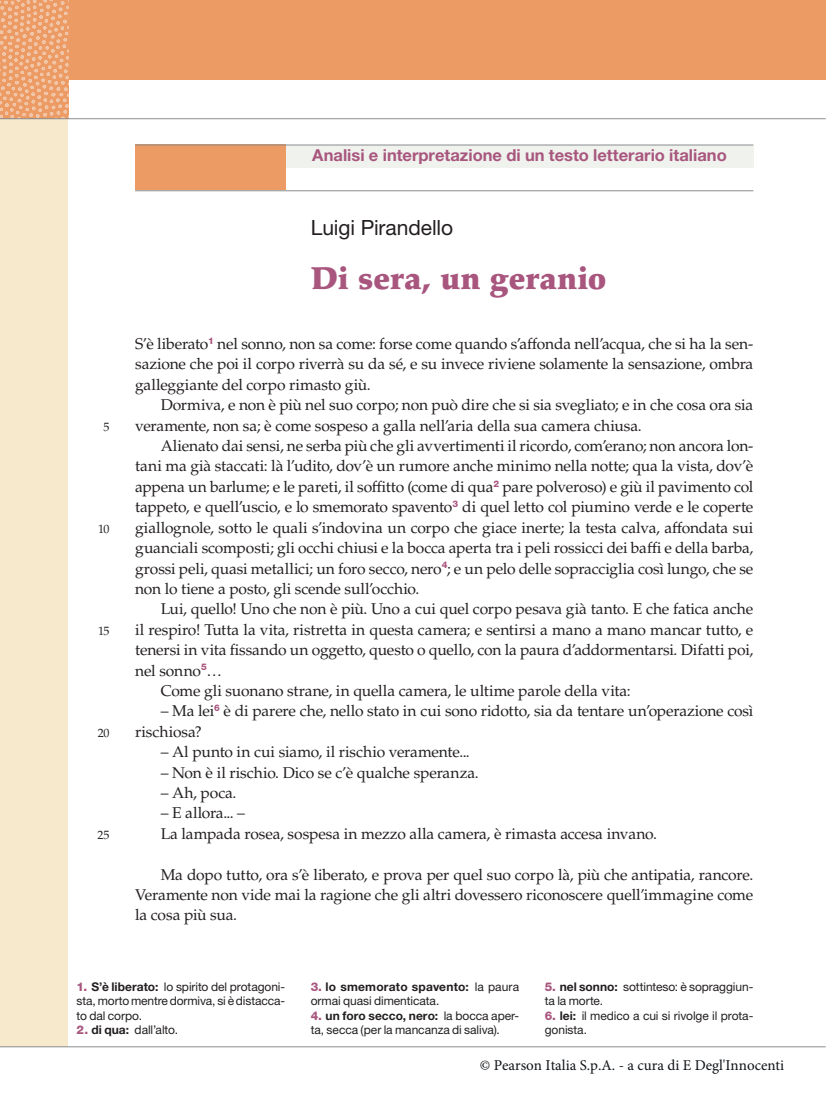
<style>
.page{position:relative;width:830px;height:1106px;background:#fff}
.page>*{position:absolute;margin:0;border:0;box-sizing:border-box;transform-origin:0 0}
.t1{font:900 31.5px "Palatino LT Pro";letter-spacing:.005em;color:#a8567e}
.t2{font:21px "Helvetica Neue LT Std";letter-spacing:-.005em;color:#231f20}
.t3{font:700 16.5px "Helvetica Neue LT Std";color:#a8567e}
.t4{font:15.6px/20.4px "Palatino LT Pro";letter-spacing:-.01em;color:#231f20;text-align:justify}
.t5{font:15px "Minion Pro";color:#0f1317}
.t6{font:12px/14.1px "Helvetica Neue LT Std";letter-spacing:-.005em;color:#231f20}
.t7{font:12px "Palatino LT Pro";letter-spacing:-.03em;color:#231f20}
.s1{font-weight:800;color:#a8567e}
.s2{font-weight:700}
</style>
<div class="page">
<div style="left:0;top:119px;width:68px;height:927px;background:#f7e9cb"></div>
<div style="left:68px;top:0;width:757px;height:80px;background:#ed9b65"></div>
<svg style="left:0;top:0;width:69px;height:118px;background:#eda778"></svg>
<hr style="left:0;top:118px;width:825px;height:1px;background:#8a8c8f">
<hr style="left:0;top:1046px;width:825px;height:1px;background:#8a8c8f">
<div style="left:136px;top:145px;width:617px;height:23px;background:#eff2ed"></div>
<div style="left:135px;top:144px;width:150px;height:45px;background:#ed9b65"></div>
<hr style="left:135px;top:190px;width:618px;height:1px;background:#8a8c8f">
<hr style="left:135px;top:145px;width:618px;height:1px;background:#8a8c8f">
<p class="t3" style="left:312px;top:145px;width:416px">Analisi e interpretazione di un testo letterario italiano</p>
<p class="t7" style="left:103px;top:419px;width:7px">5</p>
<p class="t7" style="left:98px;top:521px;width:13px">10</p>
<p class="t7" style="left:98px;top:623px;width:13px">15</p>
<p class="t7" style="left:98px;top:725px;width:13px">20</p>
<p class="t7" style="left:98px;top:827px;width:13px">25</p>
<h2 class="t2" style="left:310px;top:215px;width:144px">Luigi Pirandello</h2>
<h1 class="t1" style="left:310px;top:258px;width:297px">Di sera, un geranio</h1>
<p class="t4" style="left:135px;top:334px;width:619px">S’è liberato<sup>1</sup> nel sonno, non sa come: forse come quando s’affonda nell’acqua, che si ha la sen&shy;sazione che poi il corpo riverrà su da sé, e su invece riviene solamente la sensazione, ombra galleggiante del corpo rimasto giù.</p>
<p class="t4" style="left:135px;top:395px;width:619px;text-indent:26px">Dormiva, e non è più nel suo corpo; non può dire che si sia svegliato; e in che cosa ora sia veramente, non sa; è come sospeso a galla nell’aria della sua camera chiusa.</p>
<p class="t4" style="left:135px;top:436px;width:619px;text-indent:26px">Alienato dai sensi, ne serba più che gli avvertimenti il ricordo, com’erano; non ancora lon&shy;tani ma già staccati: là l’udito, dov’è un rumore anche minimo nella notte; qua la vista, dov’è appena un barlume; e le pareti, il soffitto (come di qua<sup>2</sup> pare polveroso) e giù il pavimento col tappeto, e quell’uscio, e lo smemorato spavento<sup>3</sup> di quel letto col piumino verde e le coperte giallognole, sotto le quali s’indovina un corpo che giace inerte; la testa calva, affondata sui guanciali scomposti; gli occhi chiusi e la bocca aperta tra i peli rossicci dei baffi e della barba, grossi peli, quasi metallici; un foro secco, nero<sup>4</sup>; e un pelo delle sopracciglia così lungo, che se non lo tiene a posto, gli scende sull’occhio.</p>
<p class="t4" style="left:161px;top:599px;width:593px">Lui, quello! Uno che non è più. Uno a cui quel corpo pesava già tanto. E che fatica anche</p>
<p class="t4" style="left:135px;top:619px;width:619px">il respiro! Tutta la vita, ristretta in questa camera; e sentirsi a mano a mano mancar tutto, e</p>
<p class="t4" style="left:135px;top:640px;width:619px">tenersi in vita fissando un oggetto, questo o quello, con la paura d’addormentarsi. Difatti poi,</p>
<p class="t4" style="left:135px;top:660px;width:88px">nel sonno<sup>5</sup>…</p>
<p class="t4" style="left:161px;top:680px;width:471px">Come gli suonano strane, in quella camera, le ultime parole della vita:</p>
<p class="t4" style="left:135px;top:701px;width:619px;text-indent:26px">– Ma lei<sup>6</sup> è di parere che, nello stato in cui sono ridotto, sia da tentare un’operazione così rischiosa?</p>
<p class="t4" style="left:161px;top:742px;width:310px">– Al punto in cui siamo, il rischio veramente...</p>
<p class="t4" style="left:161px;top:762px;width:319px">– Non è il rischio. Dico se c’è qualche speranza.</p>
<p class="t4" style="left:161px;top:782px;width:77px">– Ah, poca.</p>
<p class="t4" style="left:161px;top:803px;width:497px">– E allora... –<br>La lampada rosea, sospesa in mezzo alla camera, è rimasta accesa invano.</p>
<p class="t4" style="left:135px;top:864px;width:619px;text-indent:26px">Ma dopo tutto, ora s’è liberato, e prova per quel suo corpo là, più che antipatia, rancore.<br>Veramente non vide mai la ragione che gli altri dovessero riconoscere quell’immagine come la cosa più sua.</p>
<p class="t6" style="left:77px;top:979px;width:210px;text-align:justify"><span class="s1">1.</span> <span class="s2">S’è liberato:</span> lo spirito del protagoni&shy;sta, morto mentre dormiva, si è distacca&shy;to dal corpo.</p>
<p class="t6" style="left:77px;top:1022px;width:103px"><span class="s1">2.</span> <span class="s2">di qua:</span> dall’alto.</p>
<p class="t6" style="left:310px;top:979px;width:210px"><span class="s1">3.</span> <span class="s2">lo smemorato spavento:</span> la paura ormai quasi dimenticata.</p>
<p class="t6" style="left:310px;top:1008px;width:210px"><span class="s1">4.</span> <span class="s2">un foro secco, nero:</span> la bocca aper&shy;ta, secca (per la mancanza di saliva).</p>
<p class="t6" style="left:544px;top:979px;width:210px"><span class="s1">5.</span> <span class="s2">nel sonno:</span> sottinteso: è sopraggiun&shy;ta la morte.</p>
<p class="t6" style="left:544px;top:1008px;width:210px"><span class="s1">6.</span> <span class="s2">lei:</span> il medico a cui si rivolge il prota&shy;gonista.</p>
<p class="t5" style="left:479px;top:1055px;width:306px">© Pearson Italia S.p.A. - a cura di E Degl'Innocenti</p>
</div>
